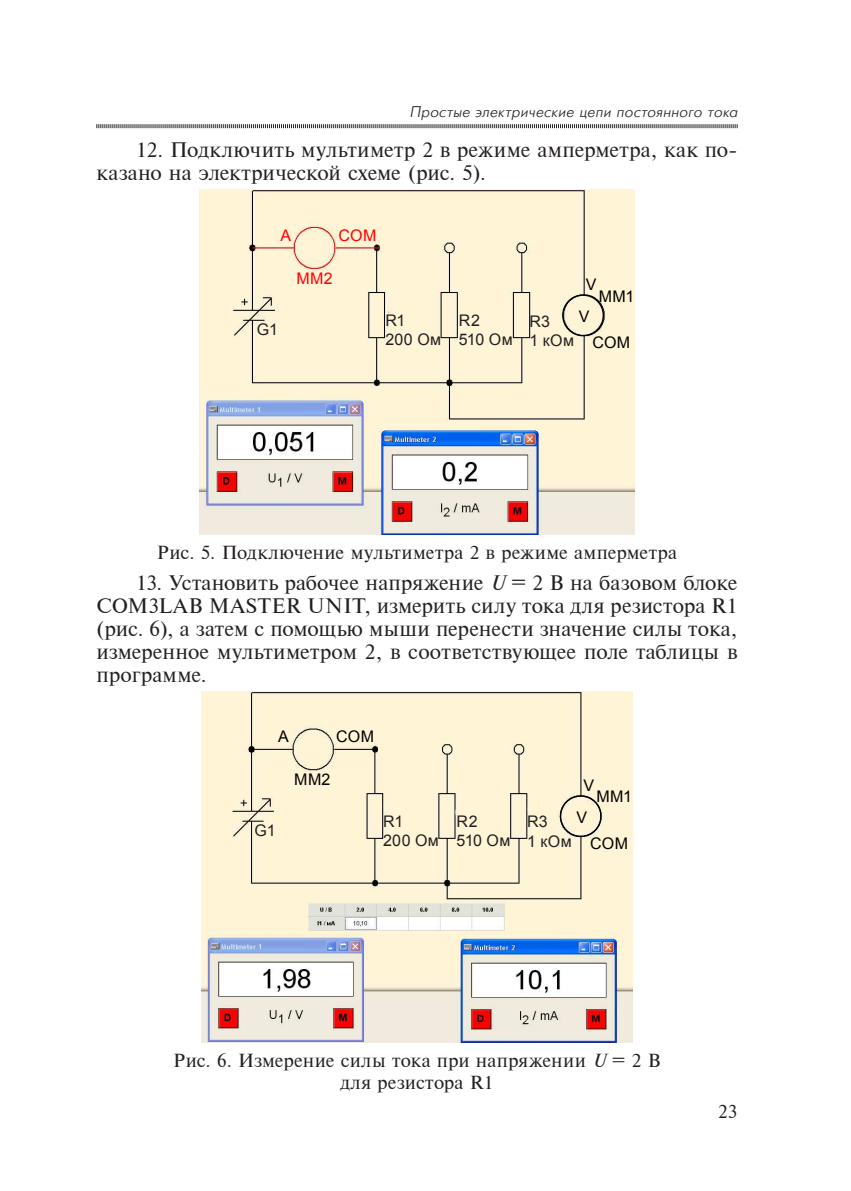
<style>
.page{position:relative;width:851px;height:1191px;background:#fff}
.page>*{position:absolute;margin:0;border:0;box-sizing:border-box;transform-origin:0 0}
.t1{font:20px/23px "Times ET";letter-spacing:.01em;color:#231f20}
.t2{font:18px/21.6px "Times ET";letter-spacing:.015em;color:#231f20;text-align:center}
.t3{font:16px/19.2px "Arial";letter-spacing:.015em;color:#231f20}
.t4{font:16px "Arial";letter-spacing:.02em;color:#000}
.t5{font:16px "Arial";letter-spacing:.02em;color:#f00}
.t6{font:italic 15.4px "Futuris Cyrillic";color:#231f20}
.s1{font-style:italic}
</style>
<div class="page">
<svg style="left:96px;top:124px;width:641px;height:5px;background:#a6a5a5"></svg>
<img style="left:199px;top:189px;width:435px;height:345px">
<div style="left:562px;top:294px;width:42px;height:42px;border:1px solid #000;border-radius:50%"></div>
<img style="left:202px;top:691px;width:430px;height:351px">
<div style="left:559px;top:795px;width:42px;height:42px;border:1px solid #000;border-radius:50%"></div>
<p class="t6" style="left:409px;top:105px;width:332px">Простые электрические цепи постоянного тока</p>
<p class="t1" style="left:96px;top:138px;width:642px;text-indent:40px">12. Подключить мультиметр 2 в режиме амперметра, как по&shy;казано на электрической схеме (рис. 5).</p>
<p class="t5" style="left:280px;top:226px;width:12px">A</p>
<p class="t5" style="left:338px;top:226px;width:39px">COM</p>
<p class="t3" style="left:257px;top:320px;width:22px">G1</p>
<p class="t5" style="left:296px;top:269px;width:38px">MM2</p>
<p class="t4" style="left:585px;top:275px;width:12px">V</p>
<p class="t4" style="left:598px;top:287px;width:37px">MM1</p>
<p class="t4" style="left:578px;top:307px;width:12px">V</p>
<p class="t3" style="left:385px;top:311px;width:57px">R1<br>200 Ом</p>
<p class="t3" style="left:459px;top:311px;width:55px">R2<br>510 Ом</p>
<p class="t3" style="left:529px;top:311px;width:46px">R3<br>1 кОм</p>
<p class="t4" style="left:592px;top:333px;width:39px">COM</p>
<p class="t2" style="left:157px;top:542px;width:521px">Рис. 5. Подключение мультиметра 2 в режиме амперметра</p>
<p class="t1" style="left:96px;top:571px;width:642px;text-align:justify;text-indent:40px">13. Установить рабочее напряжение <span class="s1">U</span> = 2 В на базовом блоке COM3LAB MASTER UNIT, измерить силу тока для резистора R1 (рис. 6), а затем с помощью мыши перенести значение силы тока, измеренное мультиметром 2, в соответствующее поле таблицы в программе.</p>
<p class="t4" style="left:278px;top:727px;width:12px">A</p>
<p class="t4" style="left:336px;top:727px;width:39px">COM</p>
<p class="t3" style="left:254px;top:820px;width:22px">G1</p>
<p class="t4" style="left:294px;top:770px;width:38px">MM2</p>
<p class="t4" style="left:583px;top:776px;width:12px">V</p>
<p class="t4" style="left:596px;top:787px;width:37px">MM1</p>
<p class="t4" style="left:576px;top:808px;width:12px">V</p>
<p class="t3" style="left:383px;top:811px;width:57px">R1<br>200 Ом</p>
<p class="t3" style="left:456px;top:811px;width:55px">R2<br>510 Ом</p>
<p class="t3" style="left:527px;top:812px;width:46px">R3<br>1 кОм</p>
<p class="t4" style="left:590px;top:833px;width:39px">COM</p>
<p class="t2" style="left:173px;top:1049px;width:489px">Рис. 6. Измерение силы тока при напряжении <span class="s1">U</span> = 2 В для резистора R1</p>
<p class="t2" style="left:718px;top:1100px;width:21px">23</p>
</div>
